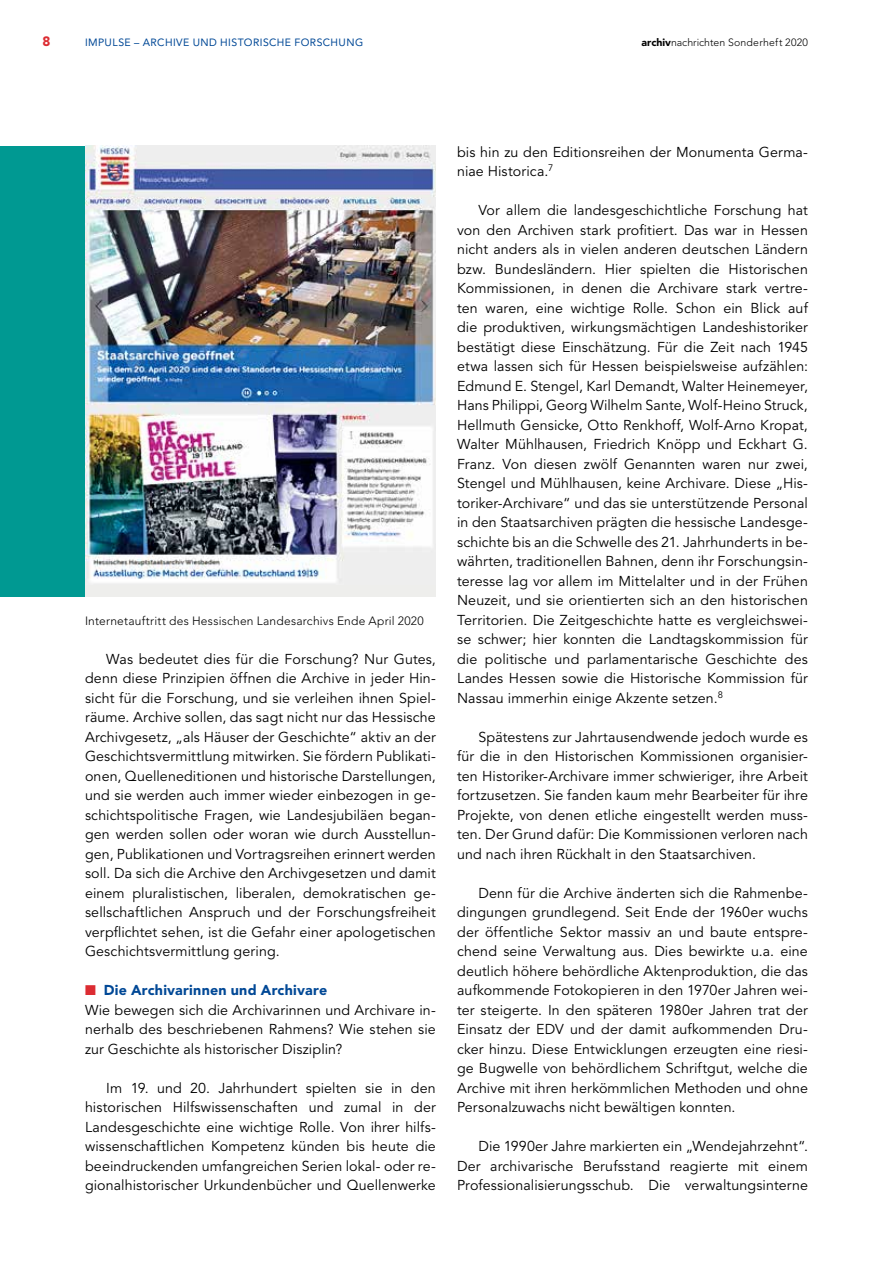
<style>
.page{position:relative;width:893px;height:1263px;background:#fff}
.page>*{position:absolute;margin:0;border:0;box-sizing:border-box;transform-origin:0 0}
.t1{font:14.25px/19.5px "Avenir";letter-spacing:.01em;color:#000;text-align:justify}
.t2{font:900 13.5px "Avenir";color:#dc2c32}
.t3{font:300 12px "Avenir";letter-spacing:.02em;color:#000}
.t4{font:10.5px "Avenir";letter-spacing:.04em;color:#004896}
.t5{font:300 10.5px "Avenir";letter-spacing:.02em;color:#000}
.s1{font-weight:900}
.s2{color:#dc2c32}
.s3{font-weight:900;color:#004896}
</style>
<div class="page">
<div style="left:0;top:146px;width:85px;height:450px;background:#009992"></div>
<div style="left:85px;top:146px;width:351px;height:450px;background:#eeeeec"></div>
<img style="left:85px;top:146px;width:351px;height:437px">
<p class="t2" style="left:43px;top:33px;width:9px">8</p>
<p class="t4" style="left:85px;top:36px;width:280px">IMPULSE – ARCHIVE UND HISTORISCHE FORSCHUNG</p>
<p class="t5" style="left:642px;top:36px;width:168px"><span class="s1">archiv</span>nachrichten Sonderheft 2020</p>
<p class="t3" style="left:85px;top:613px;width:340px">Internetauftritt des Hessischen Landesarchivs Ende April 2020</p>
<p class="t1" style="left:85px;top:649px;width:352px;text-indent:21px">Was bedeutet dies für die Forschung? Nur Gutes, denn diese Prinzipien öffnen die Archive in jeder Hin&shy;sicht für die Forschung, und sie verleihen ihnen Spiel&shy;räume. Archive sollen, das sagt nicht nur das Hessische Archivgesetz, „als Häuser der Geschichte“ aktiv an der Geschichtsvermittlung mitwirken. Sie fördern Publikati&shy;onen, Quelleneditionen und historische Darstellungen, und sie werden auch immer wieder einbezogen in ge&shy;schichtspolitische Fragen, wie Landesjubiläen began&shy;gen werden sollen oder woran wie durch Ausstellun&shy;gen, Publikationen und Vortragsreihen erinnert werden soll. Da sich die Archive den Archivgesetzen und damit einem pluralistischen, liberalen, demokratischen ge&shy;sellschaftlichen Anspruch und der Forschungsfreiheit verpflichtet sehen, ist die Gefahr einer apologetischen Geschichtsvermittlung gering.</p>
<p class="t1" style="left:85px;top:981px;width:352px;text-align:left"><span class="s2">■</span> <span class="s3">Die Archivarinnen und Archivare<br></span>Wie bewegen sich die Archivarinnen und Archivare in&shy;nerhalb des beschriebenen Rahmens? Wie stehen sie zur Geschichte als historischer Disziplin?</p>
<p class="t1" style="left:85px;top:1078px;width:352px;text-indent:21px">Im 19. und 20. Jahrhundert spielten sie in den historischen Hilfswissenschaften und zumal in der Landesgeschichte eine wichtige Rolle. Von ihrer hilfs&shy;wissenschaftlichen Kompetenz künden bis heute die beeindruckenden umfangreichen Serien lokal- oder re&shy;gionalhistorischer Urkundenbücher und Quellenwerke</p>
<p class="t1" style="left:457px;top:142px;width:352px">bis hin zu den Editionsreihen der Monumenta Germa&shy;niae Historica.<sup>7</sup></p>
<p class="t1" style="left:457px;top:201px;width:352px;text-indent:21px">Vor allem die landesgeschichtliche Forschung hat von den Archiven stark profitiert. Das war in Hessen nicht anders als in vielen anderen deutschen Ländern bzw. Bundesländern. Hier spielten die Historischen Kommissionen, in denen die Archivare stark vertre&shy;ten waren, eine wichtige Rolle. Schon ein Blick auf die produktiven, wirkungsmächtigen Landeshistoriker bestätigt diese Einschätzung. Für die Zeit nach 1945 etwa lassen sich für Hessen beispielsweise aufzählen:<br>Edmund E. Stengel, Karl Demandt, Walter Heinemeyer, Hans Philippi, Georg Wilhelm Sante, Wolf-Heino Struck, Hellmuth Gensicke, Otto Renkhoff, Wolf-Arno Kropat, Walter Mühlhausen, Friedrich Knöpp und Eckhart G.<br>Franz. Von diesen zwölf Genannten waren nur zwei, Stengel und Mühlhausen, keine Archivare. Diese „His&shy;toriker-Archivare“ und das sie unterstützende Personal in den Staatsarchiven prägten die hessische Landesge&shy;schichte bis an die Schwelle des 21. Jahrhunderts in be&shy;währten, traditionellen Bahnen, denn ihr Forschungsin&shy;teresse lag vor allem im Mittelalter und in der Frühen Neuzeit, und sie orientierten sich an den historischen Territorien. Die Zeitgeschichte hatte es vergleichswei&shy;se schwer; hier konnten die Landtagskommission für die politische und parlamentarische Geschichte des Landes Hessen sowie die Historische Kommission für Nassau immerhin einige Akzente setzen.<sup>8</sup></p>
<p class="t1" style="left:457px;top:727px;width:352px;text-indent:21px">Spätestens zur Jahrtausendwende jedoch wurde es für die in den Historischen Kommissionen organisier&shy;ten Historiker-Archivare immer schwieriger, ihre Arbeit fortzusetzen. Sie fanden kaum mehr Bearbeiter für ihre Projekte, von denen etliche eingestellt werden muss&shy;ten. Der Grund dafür: Die Kommissionen verloren nach und nach ihren Rückhalt in den Staatsarchiven.</p>
<p class="t1" style="left:457px;top:883px;width:352px;text-indent:21px">Denn für die Archive änderten sich die Rahmenbe&shy;dingungen grundlegend. Seit Ende der 1960er wuchs der öffentliche Sektor massiv an und baute entspre&shy;chend seine Verwaltung aus. Dies bewirkte u.a. eine deutlich höhere behördliche Aktenproduktion, die das aufkommende Fotokopieren in den 1970er Jahren wei&shy;ter steigerte. In den späteren 1980er Jahren trat der Einsatz der EDV und der damit aufkommenden Dru&shy;cker hinzu. Diese Entwicklungen erzeugten eine riesi&shy;ge Bugwelle von behördlichem Schriftgut, welche die Archive mit ihren herkömmlichen Methoden und ohne Personalzuwachs nicht bewältigen konnten.</p>
<p class="t1" style="left:457px;top:1137px;width:352px;text-indent:21px">Die 1990er Jahre markierten ein „Wendejahrzehnt“.<br>Der archivarische Berufsstand reagierte mit einem Professionalisierungsschub. Die verwaltungsinterne</p>
</div>
